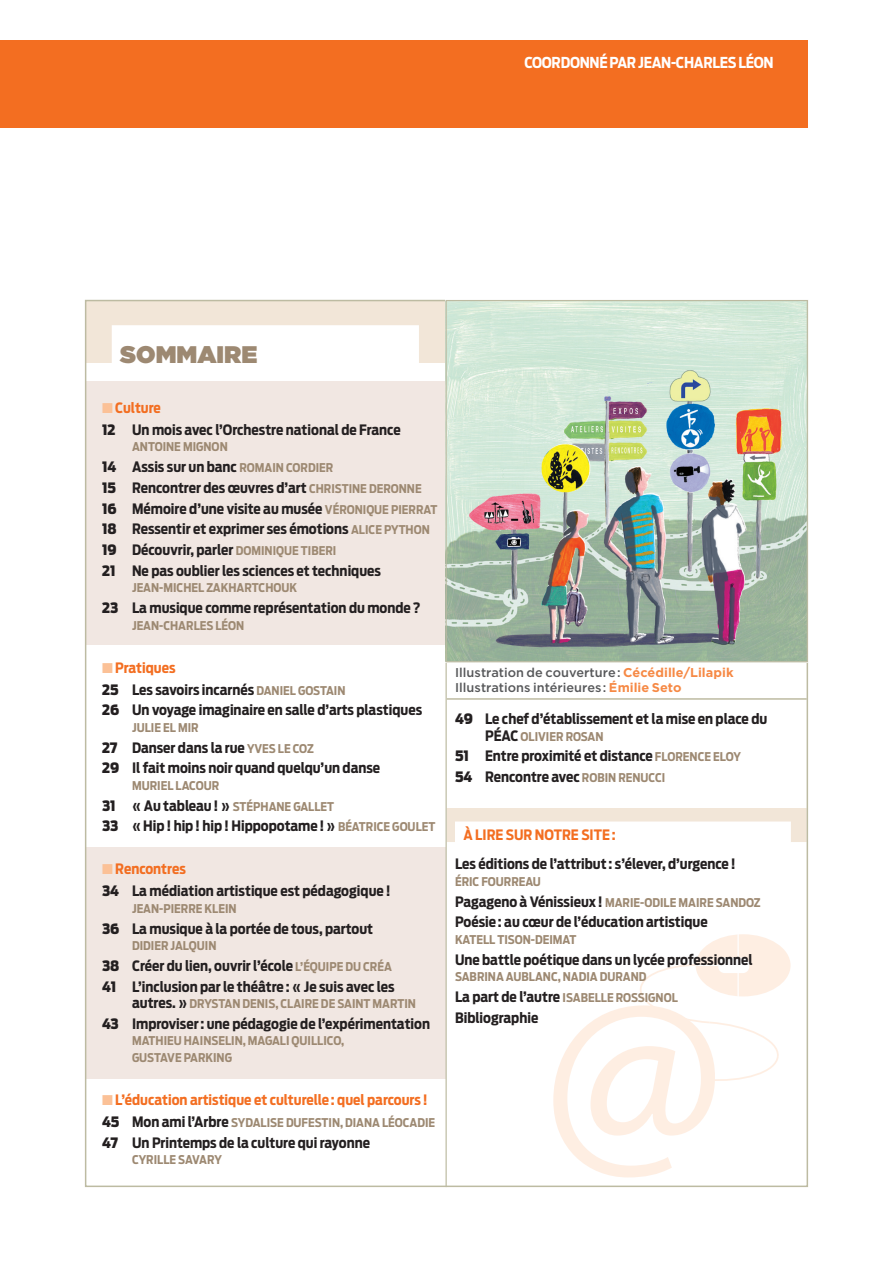
<style>
.page{position:relative;width:893px;height:1263px;background:#fff}
.page>*{position:absolute;margin:0;border:0;box-sizing:border-box;transform-origin:0 0}
.t1{font:900 24px "Gotham";color:#9d8972}
.t2{font:700 15px "Antenna Cond";letter-spacing:-.02em;color:#fff}
.DOS_-_SOM_-_INTERIEU{font:700 14.25px "Antenna Cond";color:#231f20}
.SOM-SITE{font:700 14.25px "Antenna Cond";color:#231f20}
.TITRE_DE_SOUS_PARTIE{font:700 14.25px "Antenna Cond";color:#f36e21}
.t3{font:500 12.75px/15px "Gotham";color:#57585a}
.DOS_-_SOM_-_INTERIEU-2{font:700 12px/16.5px "Antenna Cond";color:#9d8972}
.SOM-SITE-2{font:700 12px "Antenna Cond";color:#9d8972}
.s1{color:#fbc197}
.s2{font-weight:900}
.s3{font-size:12px;color:#9d8972}
.s4{font-weight:900;font-size:14.25px;color:#231f20}
.s5{font-size:14.25px;color:#231f20}
.s6{font-weight:700;color:#f68945}
</style>
<div class="page">
<div style="left:0;top:40px;width:808px;height:88px;background:#f36e21"></div>
<div style="left:86px;top:301px;width:721px;height:62px;background:#f2e6d8"></div>
<div style="left:112px;top:325px;width:307px;height:45px;background:#fff"></div>
<div style="left:86px;top:847px;width:360px;height:231px;background:#f1e7e2"></div>
<div style="left:85px;top:381px;width:361px;height:264px;background:#f1e7e2"></div>
<div style="left:696px;top:934px;width:95px;height:62px;background:#feeee2;border-radius:50%"></div>
<hr style="left:737px;top:932px;width:2px;height:66px;background:#fff">
<div style="left:718px;top:958px;width:31px;height:15px;background:#fff;border-radius:6px"></div>
<svg style="left:553px;top:962px;width:227px;height:215px"></svg>
<svg style="left:447px;top:808px;width:358px;height:34px"></svg>
<hr style="left:445px;top:308px;width:2px;height:879px;background:#bdbba2">
<hr style="left:447px;top:698px;width:360px;height:2px;background:#bdbba2">
<img style="left:447px;top:302px;width:359px;height:358px">
<div style="left:445px;top:300px;width:363px;height:362px;border:1px solid #bdbba2"></div>
<p class="t2" style="left:524px;top:54px;width:251px">COORDONNÉ PAR JEAN-CHARLES LÉON</p>
<h1 class="t1" style="left:120px;top:337px;width:139px">SOMMAIRE</h1>
<p class="TITRE_DE_SOUS_PARTIE" style="left:102px;top:399px;width:60px"><span class="s1">■</span> Culture</p>
<p class="DOS_-_SOM_-_INTERIEU" style="left:102px;top:421px;width:300px"><span class="s2">12</span> Un mois avec l’Orchestre national de France</p>
<p class="DOS_-_SOM_-_INTERIEU-2" style="left:132px;top:439px;width:97px">ANTOINE MIGNON</p>
<p class="DOS_-_SOM_-_INTERIEU" style="left:102px;top:458px;width:233px"><span class="s2">14</span> Assis sur un banc <span class="s3">ROMAIN CORDIER</span></p>
<p class="DOS_-_SOM_-_INTERIEU" style="left:102px;top:479px;width:321px"><span class="s2">15</span> Rencontrer des œuvres d’art <span class="s3">CHRISTINE DERONNE</span></p>
<p class="DOS_-_SOM_-_INTERIEU" style="left:102px;top:500px;width:337px"><span class="s2">16</span> Mémoire d’une visite au musée <span class="s3">VÉRONIQUE PIERRAT</span></p>
<p class="DOS_-_SOM_-_INTERIEU" style="left:102px;top:521px;width:329px"><span class="s2">18</span> Ressentir et exprimer ses émotions <span class="s3">ALICE PYTHON</span></p>
<p class="DOS_-_SOM_-_INTERIEU" style="left:102px;top:541px;width:236px"><span class="s2">19</span> Découvrir, parler <span class="s3">DOMINIQUE TIBERI</span></p>
<p class="DOS_-_SOM_-_INTERIEU" style="left:102px;top:562px;width:281px"><span class="s2">21</span> Ne pas oublier les sciences et techniques</p>
<p class="DOS_-_SOM_-_INTERIEU-2" style="left:132px;top:580px;width:167px">JEAN-MICHEL ZAKHARTCHOUK</p>
<p class="DOS_-_SOM_-_INTERIEU" style="left:102px;top:599px;width:320px"><span class="s2">23</span> La musique comme représentation du monde?</p>
<p class="DOS_-_SOM_-_INTERIEU-2" style="left:132px;top:617px;width:114px">JEAN-CHARLES LÉON</p>
<p class="TITRE_DE_SOUS_PARTIE" style="left:102px;top:659px;width:75px"><span class="s1">■</span> Pratiques</p>
<p class="DOS_-_SOM_-_INTERIEU" style="left:102px;top:681px;width:245px"><span class="s2">25</span> Les savoirs incarnés <span class="s3">DANIEL GOSTAIN</span></p>
<p class="DOS_-_SOM_-_INTERIEU" style="left:102px;top:702px;width:322px"><span class="s2">26</span> Un voyage imaginaire en salle d’arts plastiques</p>
<p class="DOS_-_SOM_-_INTERIEU-2" style="left:132px;top:719px;width:68px">JULIE EL MIR</p>
<p class="DOS_-_SOM_-_INTERIEU" style="left:102px;top:739px;width:213px"><span class="s2">27</span> Danser dans la rue <span class="s3">YVES LE COZ</span></p>
<p class="DOS_-_SOM_-_INTERIEU" style="left:102px;top:760px;width:280px"><span class="s2">29</span> Il fait moins noir quand quelqu’un danse</p>
<p class="DOS_-_SOM_-_INTERIEU-2" style="left:132px;top:777px;width:89px">MURIEL LACOUR</p>
<p class="DOS_-_SOM_-_INTERIEU-2" style="left:102px;top:798px;width:234px"><span class="s4">31</span> <span class="s5">« Au tableau! »</span> STÉPHANE GALLET</p>
<p class="DOS_-_SOM_-_INTERIEU" style="left:102px;top:818px;width:335px"><span class="s2">33</span> «Hip! hip! hip! Hippopotame!» <span class="s3">BÉATRICE GOULET</span></p>
<p class="TITRE_DE_SOUS_PARTIE" style="left:102px;top:861px;width:85px"><span class="s1">■</span> Rencontres</p>
<p class="DOS_-_SOM_-_INTERIEU" style="left:102px;top:883px;width:290px"><span class="s2">34</span> La médiation artistique est pédagogique!</p>
<p class="DOS_-_SOM_-_INTERIEU-2" style="left:132px;top:900px;width:106px">JEAN-PIERRE KLEIN</p>
<p class="DOS_-_SOM_-_INTERIEU" style="left:102px;top:920px;width:273px"><span class="s2">36</span> La musique à la portée de tous, partout</p>
<p class="DOS_-_SOM_-_INTERIEU-2" style="left:132px;top:938px;width:86px">DIDIER JALQUIN</p>
<p class="DOS_-_SOM_-_INTERIEU" style="left:102px;top:957px;width:291px"><span class="s2">38</span> Créer du lien, ouvrir l’école <span class="s3">L’ÉQUIPE DU CRÉA</span></p>
<p class="DOS_-_SOM_-_INTERIEU" style="left:102px;top:978px;width:294px"><span class="s2">41</span> L’inclusion par le théâtre: « Je suis avec les</p>
<p class="DOS_-_SOM_-_INTERIEU-2" style="left:132px;top:996px;width:285px"><span class="s5">autres. »</span> DRYSTAN DENIS, CLAIRE DE SAINT MARTIN</p>
<p class="DOS_-_SOM_-_INTERIEU" style="left:102px;top:1015px;width:330px"><span class="s2">43</span> Improviser: une pédagogie de l’expérimentation</p>
<p class="DOS_-_SOM_-_INTERIEU-2" style="left:132px;top:1033px;width:214px">MATHIEU HAINSELIN, MAGALI QUILLICO,<br>GUSTAVE PARKING</p>
<p class="TITRE_DE_SOUS_PARTIE" style="left:102px;top:1091px;width:327px"><span class="s1">■</span> L’éducation artistique et culturelle: quel parcours !</p>
<p class="DOS_-_SOM_-_INTERIEU-2" style="left:102px;top:1114px;width:335px"><span class="s4">45</span> <span class="s5">Mon ami l’Arbre</span> SYDALISE DUFESTIN, DIANA LÉOCADIE</p>
<p class="DOS_-_SOM_-_INTERIEU" style="left:102px;top:1134px;width:269px"><span class="s2">47</span> Un Printemps de la culture qui rayonne</p>
<p class="DOS_-_SOM_-_INTERIEU-2" style="left:132px;top:1152px;width:91px">CYRILLE SAVARY</p>
<p class="t3" style="left:455px;top:665px;width:280px">Illustration de couverture : <span class="s6">Cécédille/Lilapik<br></span>Illustrations intérieures : <span class="s6">Émilie Seto</span></p>
<p class="DOS_-_SOM_-_INTERIEU" style="left:455px;top:710px;width:314px"><span class="s2">49</span> Le chef d’établissement et la mise en place du</p>
<p class="DOS_-_SOM_-_INTERIEU-2" style="left:485px;top:728px;width:120px"><span class="s5">PÉAC</span> OLIVIER ROSAN</p>
<p class="DOS_-_SOM_-_INTERIEU" style="left:455px;top:748px;width:287px"><span class="s2">51</span> Entre proximité et distance <span class="s3">FLORENCE ELOY</span></p>
<p class="DOS_-_SOM_-_INTERIEU" style="left:455px;top:768px;width:212px"><span class="s2">54</span> Rencontre avec <span class="s3">ROBIN RENUCCI</span></p>
<p class="TITRE_DE_SOUS_PARTIE" style="left:463px;top:826px;width:154px">À LIRE SUR NOTRE SITE:</p>
<p class="SOM-SITE" style="left:455px;top:856px;width:282px">Les éditions de l’attribut : s’élever, d’urgence!</p>
<p class="SOM-SITE-2" style="left:455px;top:874px;width:87px">ÉRIC FOURREAU</p>
<p class="SOM-SITE-2" style="left:455px;top:895px;width:307px"><span class="s5">Pagageno à Vénissieux!</span> MARIE-ODILE MAIRE SANDOZ</p>
<p class="SOM-SITE" style="left:455px;top:914px;width:254px">Poésie: au cœur de l’éducation artistique</p>
<p class="SOM-SITE-2" style="left:455px;top:932px;width:123px">KATELL TISON-DEIMAT</p>
<p class="SOM-SITE" style="left:455px;top:951px;width:299px">Une battle poétique dans un lycée professionnel</p>
<p class="SOM-SITE-2" style="left:455px;top:970px;width:193px">SABRINA AUBLANC, NADIA DURAND</p>
<p class="SOM-SITE-2" style="left:455px;top:990px;width:224px"><span class="s5">La part de l’autre</span> ISABELLE ROSSIGNOL</p>
<p class="SOM-SITE" style="left:455px;top:1009px;width:85px">Bibliographie</p>
</div>
